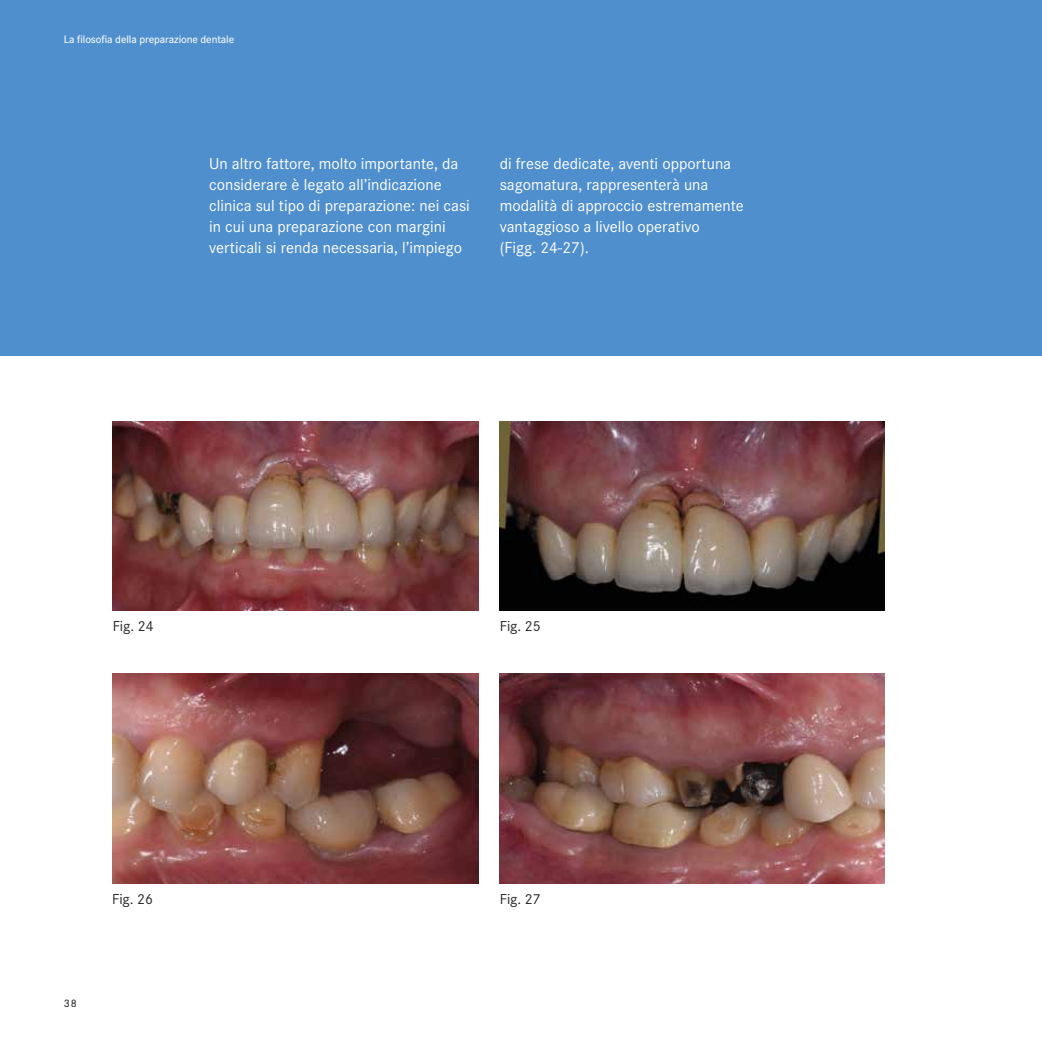
<style>
.page{position:relative;width:1042px;height:1042px;background:#fff}
.page>*{position:absolute;margin:0;border:0;box-sizing:border-box;transform-origin:0 0}
.t1{font:16.5px/21px "Corporate SOT";color:#fff}
.t2{font:15px "Corporate SOT";letter-spacing:-.005em;color:#282727}
.t3{font:500 11.25px "Corporate SOT";letter-spacing:-.01em;color:#fff}
.t4{font:500 11.25px "Corporate SOT";color:#282827}
</style>
<div class="page">
<div style="left:0;top:0;width:1042px;height:355px;background:#4f8fcd"></div>
<img style="left:112px;top:421px;width:366px;height:189px">
<img style="left:500px;top:421px;width:385px;height:189px">
<img style="left:112px;top:673px;width:366px;height:210px">
<img style="left:500px;top:673px;width:385px;height:210px">
<p class="t3" style="left:64px;top:32px;width:172px">La filosofia della preparazione dentale</p>
<p class="t1" style="left:209px;top:152px;width:262px">Un altro fattore, molto importante, da considerare è legato all’indicazione clinica sul tipo di preparazione: nei casi in cui una preparazione con margini verticali si renda necessaria, l’impiego</p>
<p class="t1" style="left:500px;top:152px;width:245px">di frese dedicate, aventi opportuna sagomatura, rappresenterà una modalità di approccio estremamente vantaggioso a livello operativo<br>(Figg. 24-27).</p>
<p class="t2" style="left:113px;top:615px;width:42px">Fig. 24</p>
<p class="t2" style="left:500px;top:615px;width:42px">Fig. 25</p>
<p class="t4" style="left:64px;top:997px;width:15px">38</p>
<p class="t2" style="left:112px;top:888px;width:42px">Fig. 26</p>
<p class="t2" style="left:500px;top:888px;width:42px">Fig. 27</p>
</div>
